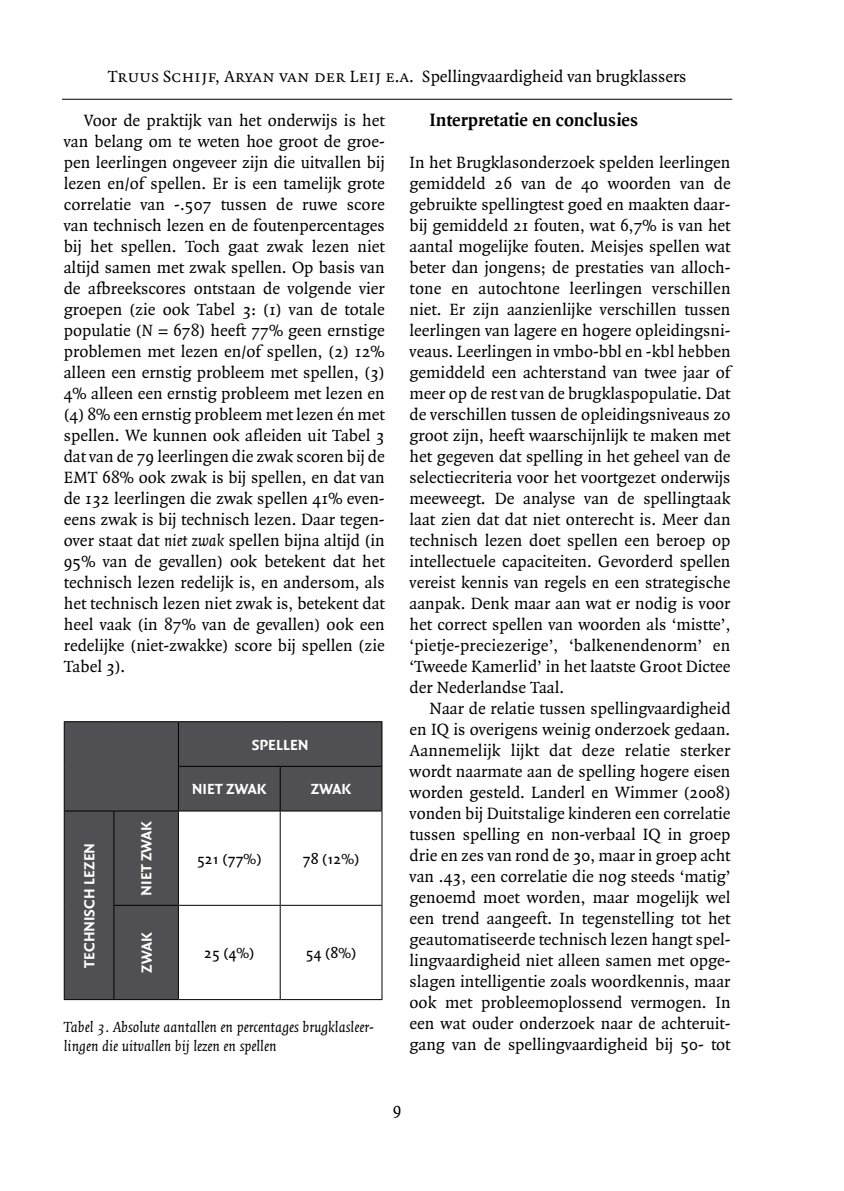
<style>
.page{position:relative;width:844px;height:1191px;background:#fff}
.page>*{position:absolute;margin:0;border:0;box-sizing:border-box;transform-origin:0 0}
.t1{font:700 19.25px "Quadraat";color:#000}
.t2{font:17.5px/21px "Quadraat";color:#000;text-align:justify}
.t3{font:italic 15.75px/19.2px "Quadraat";color:#000}
.t4{font:700 15.75px "Quadraat Sans";color:#fff}
.t5{font:15.75px "Quadraat Sans";color:#000}
.s1{font-family:"Quadraat Small Caps"}
.s2{font-style:italic}
</style>
<div class="page">
<hr style="left:62px;top:99px;width:670px;height:1px;background:#000">
<div style="left:65px;top:722px;width:316px;height:277px;background:#504f53"></div>
<svg style="left:179px;top:811px;width:202px;height:188px"></svg>
<hr style="left:64px;top:721px;width:50px;height:1px;background:#000">
<hr style="left:64px;top:722px;width:1px;height:44px;background:#000">
<hr style="left:114px;top:721px;width:64px;height:1px;background:#000">
<hr style="left:178px;top:721px;width:102px;height:1px;background:#000">
<hr style="left:178px;top:722px;width:1px;height:44px;background:#000">
<hr style="left:280px;top:721px;width:102px;height:1px;background:#000">
<hr style="left:381px;top:722px;width:1px;height:44px;background:#000">
<hr style="left:64px;top:766px;width:1px;height:44px;background:#000">
<hr style="left:178px;top:766px;width:102px;height:1px;background:#000">
<hr style="left:178px;top:767px;width:1px;height:43px;background:#000">
<hr style="left:280px;top:766px;width:102px;height:1px;background:#000">
<hr style="left:280px;top:767px;width:1px;height:43px;background:#000">
<hr style="left:381px;top:767px;width:1px;height:43px;background:#000">
<hr style="left:64px;top:810px;width:50px;height:1px;background:#000">
<hr style="left:64px;top:811px;width:1px;height:94px;background:#000">
<hr style="left:114px;top:810px;width:64px;height:1px;background:#000">
<hr style="left:113px;top:811px;width:1px;height:94px;background:#000">
<hr style="left:178px;top:810px;width:102px;height:1px;background:#000">
<hr style="left:178px;top:811px;width:1px;height:94px;background:#000">
<hr style="left:280px;top:810px;width:102px;height:1px;background:#000">
<hr style="left:280px;top:811px;width:1px;height:94px;background:#000">
<hr style="left:381px;top:811px;width:1px;height:94px;background:#000">
<hr style="left:64px;top:905px;width:1px;height:94px;background:#000">
<hr style="left:113px;top:905px;width:65px;height:1px;background:#000">
<hr style="left:113px;top:905px;width:1px;height:94px;background:#000">
<hr style="left:178px;top:905px;width:102px;height:1px;background:#000">
<hr style="left:178px;top:905px;width:1px;height:94px;background:#000">
<hr style="left:280px;top:905px;width:102px;height:1px;background:#000">
<hr style="left:280px;top:905px;width:1px;height:94px;background:#000">
<hr style="left:381px;top:905px;width:1px;height:94px;background:#000">
<hr style="left:64px;top:999px;width:50px;height:1px;background:#000">
<hr style="left:114px;top:999px;width:64px;height:1px;background:#000">
<hr style="left:178px;top:999px;width:102px;height:1px;background:#000">
<hr style="left:280px;top:999px;width:102px;height:1px;background:#000">
<p class="t2" style="left:108px;top:66px;width:580px"><span class="s1">Truus Schijf, Aryan van der Leij e.a.</span> Spellingvaardigheid van brugklassers</p>
<p class="t2" style="left:64px;top:110px;width:322px;text-indent:20px">Voor de praktijk van het onderwijs is het van belang om te weten hoe groot de groe&shy;pen leerlingen ongeveer zijn die uitvallen bij lezen en/of spellen. Er is een tamelijk grote correlatie van -.507 tussen de ruwe score van technisch lezen en de foutenpercentages bij het spellen. Toch gaat zwak lezen niet altijd samen met zwak spellen. Op basis van de afbreekscores ontstaan de volgende vier groepen (zie ook Tabel 3: (1) van de totale populatie (<span class="s2">N</span> = 678) heeft 77% geen ernstige problemen met lezen en/of spellen, (2) 12% alleen een ernstig probleem met spellen, (3)<br>4% alleen een ernstig probleem met lezen en (4) 8% een ernstig probleem met lezen én met spellen. We kunnen ook afleiden uit Tabel 3 dat van de 79 leerlingen die zwak scoren bij de EMT 68% ook zwak is bij spellen, en dat van de 132 leerlingen die zwak spellen 41% even&shy;eens zwak is bij technisch lezen. Daar tegen&shy;over staat dat <span class="s2">niet zwak</span> spellen bijna altijd (in 95% van de gevallen) ook betekent dat het technisch lezen redelijk is, en andersom, als het technisch lezen niet zwak is, betekent dat heel vaak (in 87% van de gevallen) ook een redelijke (niet-zwakke) score bij spellen (zie Tabel 3).</p>
<p class="t1" style="left:429px;top:110px;width:210px">Interpretatie en conclusies</p>
<p class="t2" style="left:409px;top:152px;width:322px">In het Brugklasonderzoek spelden leerlingen gemiddeld 26 van de 40 woorden van de gebruikte spellingtest goed en maakten daar&shy;bij gemiddeld 21 fouten, wat 6,7% is van het aantal mogelijke fouten. Meisjes spellen wat beter dan jongens; de prestaties van alloch&shy;tone en autochtone leerlingen verschillen niet. Er zijn aanzienlijke verschillen tussen leerlingen van lagere en hogere opleidingsni&shy;veaus. Leerlingen in vmbo-bbl en -kbl hebben gemiddeld een achterstand van twee jaar of meer op de rest van de brugklaspopulatie. Dat de verschillen tussen de opleidingsniveaus zo groot zijn, heeft waarschijnlijk te maken met het gegeven dat spelling in het geheel van de selectiecriteria voor het voortgezet onderwijs meeweegt. De analyse van de spellingtaak laat zien dat dat niet onterecht is. Meer dan technisch lezen doet spellen een beroep op intellectuele capaciteiten. Gevorderd spellen vereist kennis van regels en een strategische aanpak. Denk maar aan wat er nodig is voor het correct spellen van woorden als ‘mistte’, ‘pietje-preciezerige’, ‘balkenendenorm’ en ‘Tweede Kamerlid’ in het laatste Groot Dictee der Nederlandse Taal.</p>
<p class="t2" style="left:409px;top:698px;width:322px;text-indent:20px">Naar de relatie tussen spellingvaardigheid en IQ is overigens weinig onderzoek gedaan.<br>Aannemelijk lijkt dat deze relatie sterker wordt naarmate aan de spelling hogere eisen worden gesteld. Landerl en Wimmer (2008) vonden bij Duitstalige kinderen een correlatie tussen spelling en non-verbaal IQ in groep drie en zes van rond de 30, maar in groep acht van .43, een correlatie die nog steeds ‘matig’ genoemd moet worden, maar mogelijk wel een trend aangeeft. In tegenstelling tot het geautomatiseerde technisch lezen hangt spel&shy;lingvaardigheid niet alleen samen met opge&shy;slagen intelligentie zoals woordkennis, maar ook met probleemoplossend vermogen. In een wat ouder onderzoek naar de achteruit&shy;gang van de spellingvaardigheid bij 50- tot</p>
<p class="t4" style="left:251px;top:735px;width:58px">SPELLEN</p>
<p class="t4" style="left:192px;top:780px;width:76px">NIET ZWAK</p>
<p class="t4" style="left:311px;top:780px;width:42px">ZWAK</p>
<p class="t4" style="left:138px;top:895px;width:76px;rotate:-90deg">NIET ZWAK</p>
<p class="t4" style="left:81px;top:967px;width:126px;rotate:-90deg">TECHNISCH LEZEN</p>
<p class="t5" style="left:197px;top:849px;width:66px">521 (77%)</p>
<p class="t5" style="left:303px;top:849px;width:58px">78 (12%)</p>
<p class="t4" style="left:138px;top:972px;width:42px;rotate:-90deg">ZWAK</p>
<p class="t5" style="left:204px;top:943px;width:52px">25 (4%)</p>
<p class="t5" style="left:306px;top:943px;width:52px">54 (8%)</p>
<p class="t3" style="left:64px;top:1017px;width:311px">Tabel 3. Absolute aantallen en percentages brugklasleer&shy;lingen die uitvallen bij lezen en spellen</p>
<p class="t2" style="left:392px;top:1098px;width:10px">9</p>
</div>
